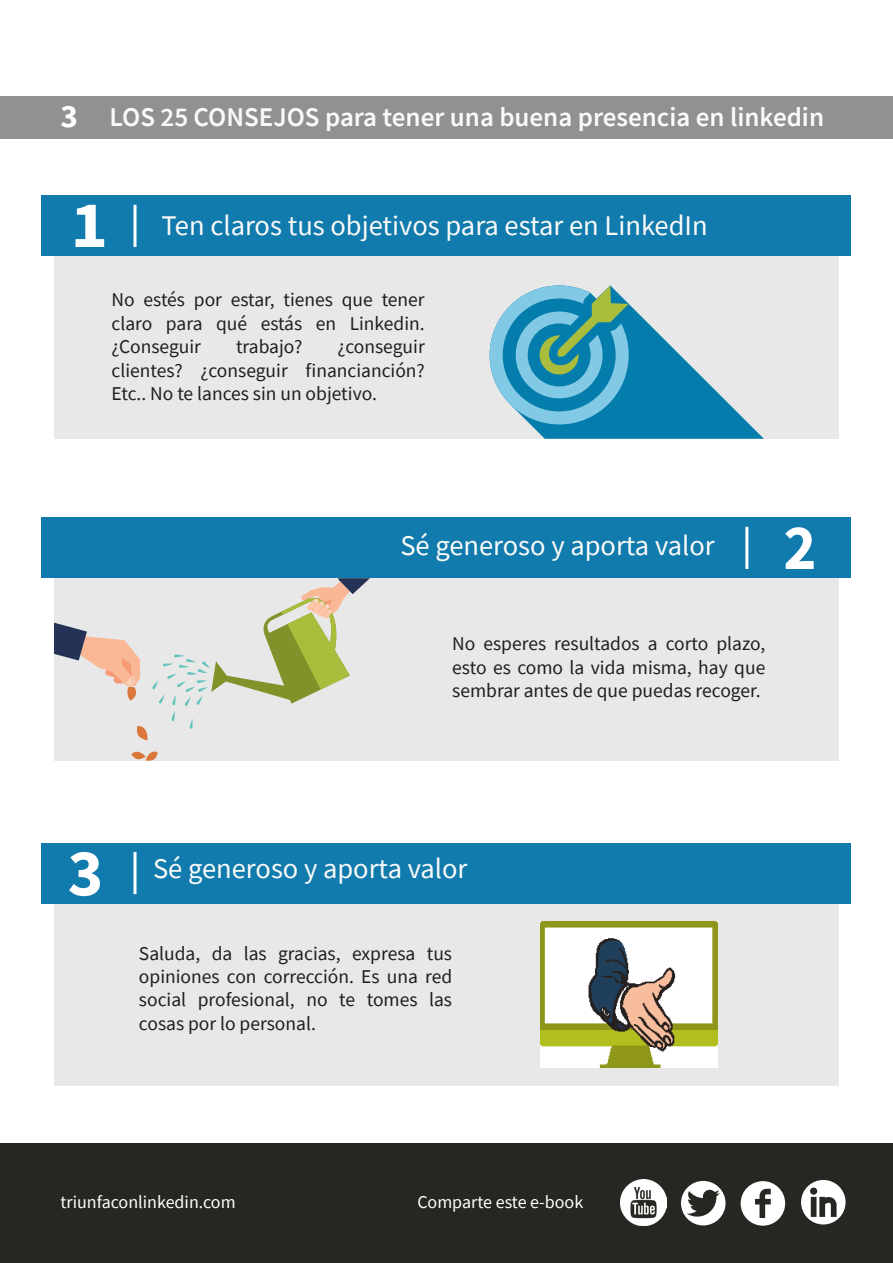
<style>
.page{position:relative;width:893px;height:1263px;background:#fff}
.page>*{position:absolute;margin:0;border:0;box-sizing:border-box;transform-origin:0 0}
.t1{font:700 67.05px "Source Sans Pro";color:#fff}
.t2{font:700 66.45px "Source Sans Pro";color:#fff;scale:1.07 1}
.t3{font:700 64.65px "Source Sans Pro";color:#fff}
.t4{font:700 33px "Source Sans Pro";color:#fff}
.titulo_texto_corrido{font:28.5px "Source Sans Pro";color:#fafaf9}
.titulo_texto_corrido-2{font:600 27px "Source Sans Pro";color:#fafafa}
.titulo_texto_corrido-3{font:19.5px/23.4px "Source Sans Pro";color:#1f1f22;text-align:justify}
.t5{font:18px "Source Sans Pro";color:#fff}
</style>
<div class="page">
<div style="left:0;top:1143px;width:893px;height:119px;background:#262622"></div>
<svg style="left:801px;top:1180px;width:45px;height:44px"></svg>
<svg style="left:681px;top:1181px;width:44px;height:44px"></svg>
<svg style="left:741px;top:1181px;width:44px;height:45px"></svg>
<img style="left:621px;top:1180px;width:46px;height:46px">
<div style="left:0;top:96px;width:893px;height:43px;background:#929090"></div>
<div style="left:54px;top:203px;width:785px;height:236px;background:#e8e8e8"></div>
<div style="left:54px;top:525px;width:785px;height:236px;background:#e8e8e8"></div>
<div style="left:54px;top:850px;width:785px;height:236px;background:#e8e8e8"></div>
<div style="left:41px;top:196px;width:810px;height:60px;background:#127bad"></div>
<div style="left:41px;top:518px;width:810px;height:60px;background:#127bad"></div>
<div style="left:41px;top:843px;width:810px;height:60px;background:#127bad"></div>
<hr style="left:134px;top:205px;width:2px;height:42px;background:#fff">
<hr style="left:745px;top:527px;width:3px;height:42px;background:#fff">
<hr style="left:134px;top:852px;width:2px;height:42px;background:#fff">
<svg style="left:490px;top:285px;width:274px;height:154px"></svg>
<svg style="left:131px;top:751px;width:27px;height:10px"></svg>
<svg style="left:54px;top:578px;width:316px;height:162px"></svg>
<img style="left:541px;top:922px;width:177px;height:145px">
<p class="t4" style="left:60px;top:94px;width:19px">3</p>
<p class="titulo_texto_corrido-2" style="left:109px;top:99px;width:716px">LOS 25 CONSEJOS para tener una buena presencia en linkedin</p>
<h2 class="t2" style="left:71px;top:180px;width:36px">1</h2>
<p class="titulo_texto_corrido" style="left:162px;top:207px;width:547px">Ten claros tus objetivos para estar en LinkedIn</p>
<p class="titulo_texto_corrido-3" style="left:112px;top:288px;width:315px">No estés por estar, tienes que tener claro para qué estás en Linkedin. ¿Conseguir</p>
<p class="titulo_texto_corrido-3" style="left:236px;top:335px;width:68px">trabajo?</p>
<p class="titulo_texto_corrido-3" style="left:112px;top:335px;width:315px;text-indent:226px">¿conseguir clientes? ¿conseguir financianción?<br>Etc.. No te lances sin un objetivo.</p>
<p class="titulo_texto_corrido" style="left:400px;top:527px;width:316px">Sé generoso y aporta valor</p>
<h3 class="t3" style="left:783px;top:504px;width:35px">2</h3>
<p class="titulo_texto_corrido-3" style="left:452px;top:632px;width:315px">No esperes resultados a corto plazo, esto es como la vida misma, hay que sembrar antes de que puedas recoger.</p>
<h1 class="t1" style="left:68px;top:828px;width:37px">3</h1>
<p class="titulo_texto_corrido" style="left:153px;top:850px;width:316px">Sé generoso y aporta valor</p>
<p class="titulo_texto_corrido-3" style="left:139px;top:941px;width:315px">Saluda, da las gracias, expresa tus opiniones con corrección. Es una red social profesional, no te tomes las cosas por lo personal.</p>
<p class="t5" style="left:60px;top:1191px;width:177px">triunfaconlinkedin.com</p>
<p class="t5" style="left:417px;top:1191px;width:167px">Comparte este e-book</p>
</div>
